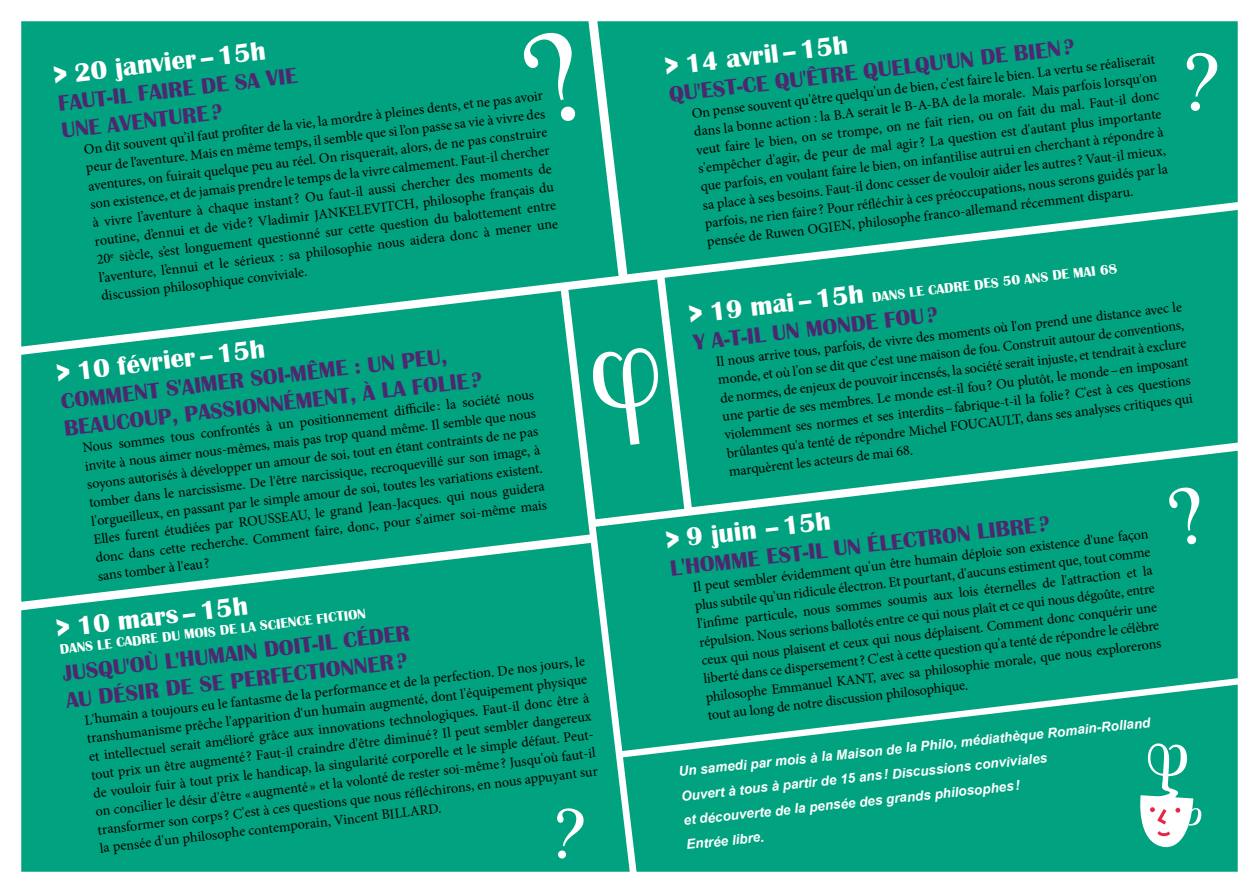
<style>
.page{position:relative;width:1259px;height:893px;background:#fff}
.page>*{position:absolute;margin:0;border:0;box-sizing:border-box;transform-origin:0 0}
.t1{font:700 27px "Britannic";color:#fff}
.t2{font:700 22.65px/27.3px "Britannic";color:#4d2770}
.t3{font:14.25px/18.3px "Minion Pro";color:#000;text-align:justify}
.t4{font:700 14.25px "Britannic";color:#fff}
.t5{font:italic 700 13.5px/24.5px "Arial";color:#fff}
.s1{font-size:27px}
</style>
<div class="page">
<div style="left:596px;top:507px;width:641px;height:178px;background:#00a27f"></div>
<div style="left:21px;top:21px;width:597px;height:270px;background:#00a27f"></div>
<div style="left:597px;top:21px;width:640px;height:253px;background:#00a27f"></div>
<div style="left:664px;top:210px;width:573px;height:297px;background:#00a27f"></div>
<div style="left:21px;top:291px;width:569px;height:252px;background:#00a27f"></div>
<svg style="left:568px;top:279px;width:116px;height:240px"></svg>
<div style="left:21px;top:543px;width:609px;height:329px;background:#00a27f"></div>
<div style="left:623px;top:685px;width:614px;height:187px;background:#00a27f"></div>
<svg style="left:1135px;top:743px;width:66px;height:105px"></svg>
<div style="left:1167px;top:485px;width:41px;height:62px;background:#00a27f"></div>
<div style="left:518px;top:27px;width:76px;height:101px;background:#00a27f"></div>
<div style="left:1180px;top:51px;width:39px;height:62px;background:#00a27f"></div>
<div style="left:549px;top:806px;width:37px;height:55px;background:#00a27f"></div>
<h1 class="t1" style="left:53px;top:60px;width:214px;rotate:-7deg">&gt; 20 janvier–15h</h1>
<h2 class="t2" style="left:57px;top:91px;width:242px;rotate:-7deg">FAUT-IL FAIRE DE SA VIE<br>UNE AVENTURE?</h2>
<p class="t3" style="left:82px;top:141px;width:464px;rotate:-7deg">On dit souvent qu’il faut profi ter de la vie, la mordre à pleines dents, et ne pas avoir peur de l’aventure. Mais en même temps, il semble que si l’on passe sa vie à vivre des aventures, on fuirait quelque peu au réel. On risquerait, alors, de ne pas construire son existence, et de jamais prendre le temps de la vivre calmement. Faut-il chercher à vivre l’aventure à chaque instant? Ou faut‑il aussi chercher des moments de routine, d’ennui et de vide ? Vladimir JANKELEVITCH, philosophe français du 20<sup>e</sup> siècle, s’est longuement questionné sur cette question du balottement entre l’aventure, l’ennui et le sérieux : sa philosophie nous aidera donc à mener une discussion philosophique conviviale.</p>
<h1 class="t1" style="left:56px;top:358px;width:210px;rotate:-7deg">&gt; 10 février–15h</h1>
<h2 class="t2" style="left:59px;top:389px;width:422px;rotate:-7deg">COMMENT S'AIMER SOI-MÊME : UN PEU,<br>BEAUCOUP, PASSIONNÉMENT, À LA FOLIE?</h2>
<p class="t3" style="left:81px;top:440px;width:456px;rotate:-7deg">Nous sommes tous confrontés à un positionnement diffi cile : la société nous invite à nous aimer nous-mêmes, mais pas trop quand même. Il semble que nous soyons autorisés à développer un amour de soi, tout en étant contraints de ne pas tomber dans le narcissisme. De l'être narcissique, recroquevillé sur son image, à l'orgueilleux, en passant par le simple amour de soi, toutes les variations existent.<br>Elles furent étudiées par ROUSSEAU, le grand Jean-Jacques. qui nous guidera donc dans cette recherche. Comment faire, donc, pour s'aimer soi-même mais sans tomber à l'eau?</p>
<h1 class="t1" style="left:56px;top:614px;width:193px;rotate:-7deg">&gt; 10 mars–15h</h1>
<p class="t4" style="left:59px;top:642px;width:309px;rotate:-7deg">DANS LE CADRE DU MOIS DE LA SCIENCE FICTION</p>
<h2 class="t2" style="left:61px;top:661px;width:351px;rotate:-7deg">JUSQU'OÙ L'HUMAIN DOIT-IL CÉDER<br>AU DÉSIR DE SE PERFECTIONNER?</h2>
<p class="t3" style="left:83px;top:712px;width:507px;text-align:left;rotate:-7deg">L'humain a toujours eu le fantasme de la performance et de la perfection. De nos jours, le transhumanisme prêche l'apparition d'un humain augmenté, dont l'équipement physique et intellectuel serait amélioré grâce aux innovations technologiques. Faut-il donc être à tout prix un être augmenté ? Faut-il craindre d'être diminué ? Il peut sembler dangereux de vouloir fuir à tout prix le handicap, la singularité corporelle et le simple défaut. Peut&shy;on concilier le désir d'être « augmenté » et la volonté de rester soi-même ? Jusqu'où faut-il transformer son corps? C'est à ces questions que nous réfl échirons, en nous appuyant sur la pensée d'un philosophe contemporain, Vincent BILLARD.</p>
<h1 class="t1" style="left:664px;top:51px;width:185px;rotate:-7deg">&gt; 14 avril–15h</h1>
<h2 class="t2" style="left:668px;top:82px;width:409px;rotate:-7deg">QU'EST-CE QU'ÊTRE QUELQU'UN DE BIEN?</h2>
<p class="t3" style="left:690px;top:105px;width:468px;rotate:-7deg">On pense souvent qu'être quelqu'un de bien, c'est faire le bien. La vertu se réaliserait dans la bonne action : la B.A serait le B-A-BA de la morale. Mais parfois lorsqu'on veut faire le bien, on se trompe, on ne fait rien, ou on fait du mal. Faut-il donc s'empêcher d'agir, de peur de mal agir? La question est d'autant plus importante que parfois, en voulant faire le bien, on infantilise autrui en cherchant à répondre à sa place à ses besoins. Faut-il donc cesser de vouloir aider les autres? Vaut-il mieux, parfois, ne rien faire ? Pour réfl échir à ces préoccupations, nous serons guidés par la pensée de Ruwen OGIEN, philosophe franco-allemand récemment disparu.</p>
<p class="t4" style="left:690px;top:312px;width:431px;rotate:-7deg"><span class="s1">&gt; 19 mai–15h</span> DANS LE CADRE DES 50 ANS DE MAI 68</p>
<p class="t3" style="left:714px;top:354px;width:471px;rotate:-7deg">Il nous arrive tous, parfois, de vivre des moments où l'on prend une distance avec le monde, et où l'on se dit que c'est une maison de fou. Construit autour de conventions, de normes, de enjeux de pouvoir incensés, la société serait injuste, et tendrait à exclure une partie de ses membres. Le monde est-il fou? Ou plutôt, le monde–en imposant violemment ses normes et ses interdits–fabrique-t-il la folie? C'est à ces questions brûlantes qu'a tenté de répondre Michel FOUCAULT, dans ses analyses critiques qui marquèrent les acteurs de mai 68.</p>
<h1 class="t1" style="left:665px;top:525px;width:166px;rotate:-7deg">&gt; 9 juin –15h</h1>
<h2 class="t2" style="left:692px;top:330px;width:247px;rotate:-7deg">Y A-T-IL UN MONDE FOU?</h2>
<h2 class="t2" style="left:669px;top:556px;width:383px;rotate:-7deg">L'HOMME EST-IL UN ÉLECTRON LIBRE?</h2>
<p class="t3" style="left:691px;top:579px;width:461px;rotate:-7deg">Il peut sembler évidemment qu'un être humain déploie son existence d'une façon plus subtile qu'un ridicule électron. Et pourtant, d'aucuns estiment que, tout comme l'infi me particule, nous sommes soumis aux lois éternelles de l'attraction et la répulsion. Nous serions ballotés entre ce qui nous plaît et ce qui nous dégoûte, entre ceux qui nous plaisent et ceux qui nous déplaisent. Comment donc conquérir une liberté dans ce dispersement? C'est à cette question qu'a tenté de répondre le célèbre philosophe Emmanuel KANT, avec sa philosophie morale, que nous explorerons tout au long de notre discussion philosophique.</p>
<p class="t5" style="left:677px;top:760px;width:476px;rotate:-6deg">Un samedi par mois à la Maison de la Philo, médiathèque Romain-Rolland Ouvert à tous à partir de 15 ans! Discussions conviviales<br>et découverte de la pensée des grands philosophes!<br>Entrée libre.</p>
</div>
